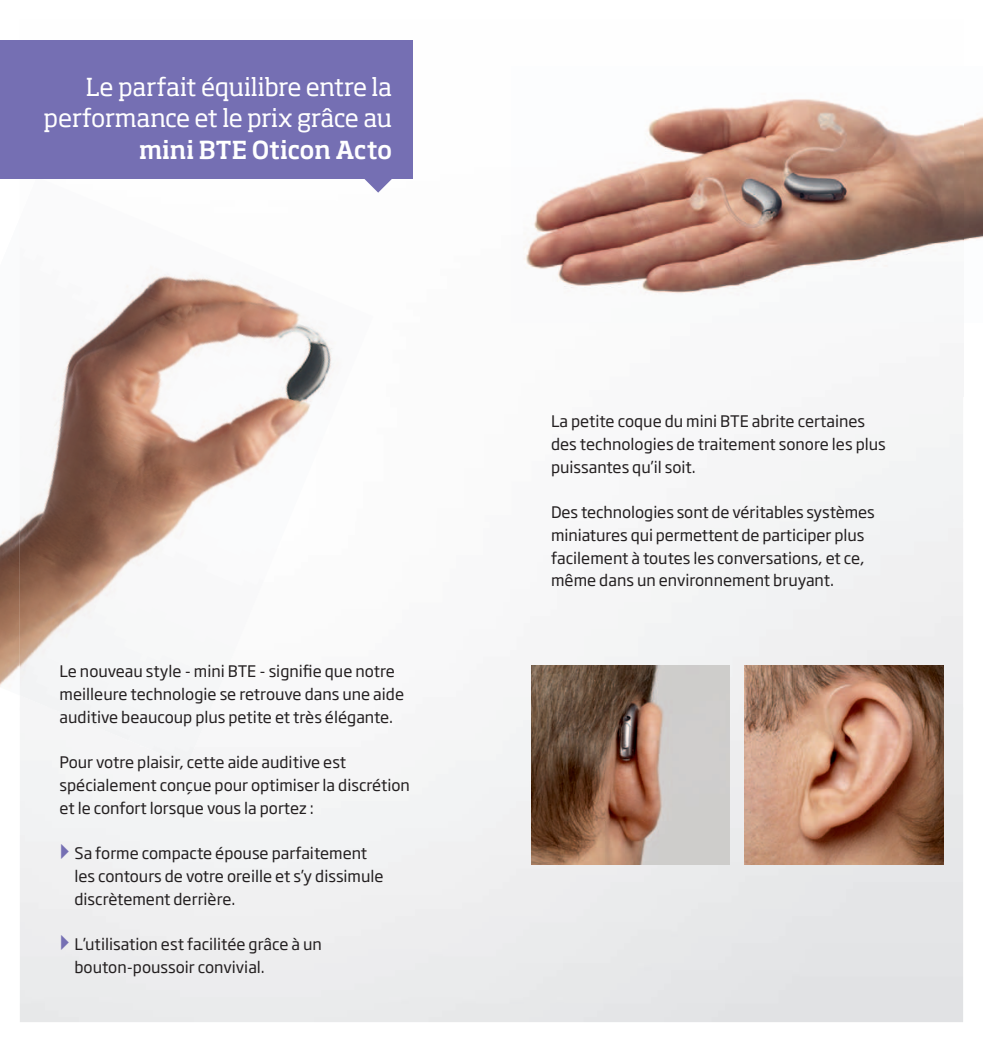
<style>
.page{position:relative;width:983px;height:1042px;background:#fff}
.page>*{position:absolute;margin:0;border:0;box-sizing:border-box;transform-origin:0 0}
.t1{font:24.5px/31.5px "Soho Pro";letter-spacing:-.015em;color:#fff;text-align:right}
.t2{font:500 24.5px "Soho Pro";letter-spacing:-.01em;color:#fff}
.t3{font:15.75px/22.8px "Soho Gothic Pro";color:#231f20}
</style>
<div class="page">
<img style="left:20px;top:710px;width:942px;height:312px">
<div style="left:503px;top:522px;width:459px;height:188px;background:#f2f3f4"></div>
<svg style="left:373px;top:179px;width:19px;height:14px"></svg>
<img style="left:511px;top:67px;width:471px;height:255px">
<img style="left:0;top:527px;width:20px;height:160px">
<img style="left:20px;top:179px;width:353px;height:586px">
<div style="left:0;top:40px;width:412px;height:139px;background:#756fb3"></div>
<img style="left:744px;top:666px;width:199px;height:198px">
<img style="left:531px;top:666px;width:198px;height:198px">
<svg style="left:61px;top:844px;width:8px;height:15px"></svg>
<svg style="left:61px;top:935px;width:8px;height:15px"></svg>
<h1 class="t1" style="left:44px;top:70px;width:350px">Le parfait équilibre entre la performance et le prix grâce au</h1>
<h1 class="t2" style="left:139px;top:132px;width:254px">mini BTE Oticon Acto</h1>
<p class="t3" style="left:60px;top:659px;width:346px">Le nouveau style - mini BTE - signifie que notre meilleure technologie se retrouve dans une aide auditive beaucoup plus petite et très élégante.</p>
<p class="t3" style="left:60px;top:750px;width:352px">Pour votre plaisir, cette aide auditive est spécialement conçue pour optimiser la discrétion et le confort lorsque vous la portez :</p>
<p class="t3" style="left:74px;top:841px;width:310px">Sa forme compacte épouse parfaitement les contours de votre oreille et s’y dissimule discrètement derrière.</p>
<p class="t3" style="left:74px;top:932px;width:249px">L’utilisation est facilitée grâce à un bouton-poussoir convivial.</p>
<p class="t3" style="left:551px;top:409px;width:336px">La petite coque du mini BTE abrite certaines des technologies de traitement sonore les plus puissantes qu’il soit.</p>
<p class="t3" style="left:551px;top:500px;width:325px">Des technologies sont de véritables systèmes miniatures qui permettent de participer plus facilement à toutes les conversations, et ce, même dans un environnement bruyant.</p>
</div>
